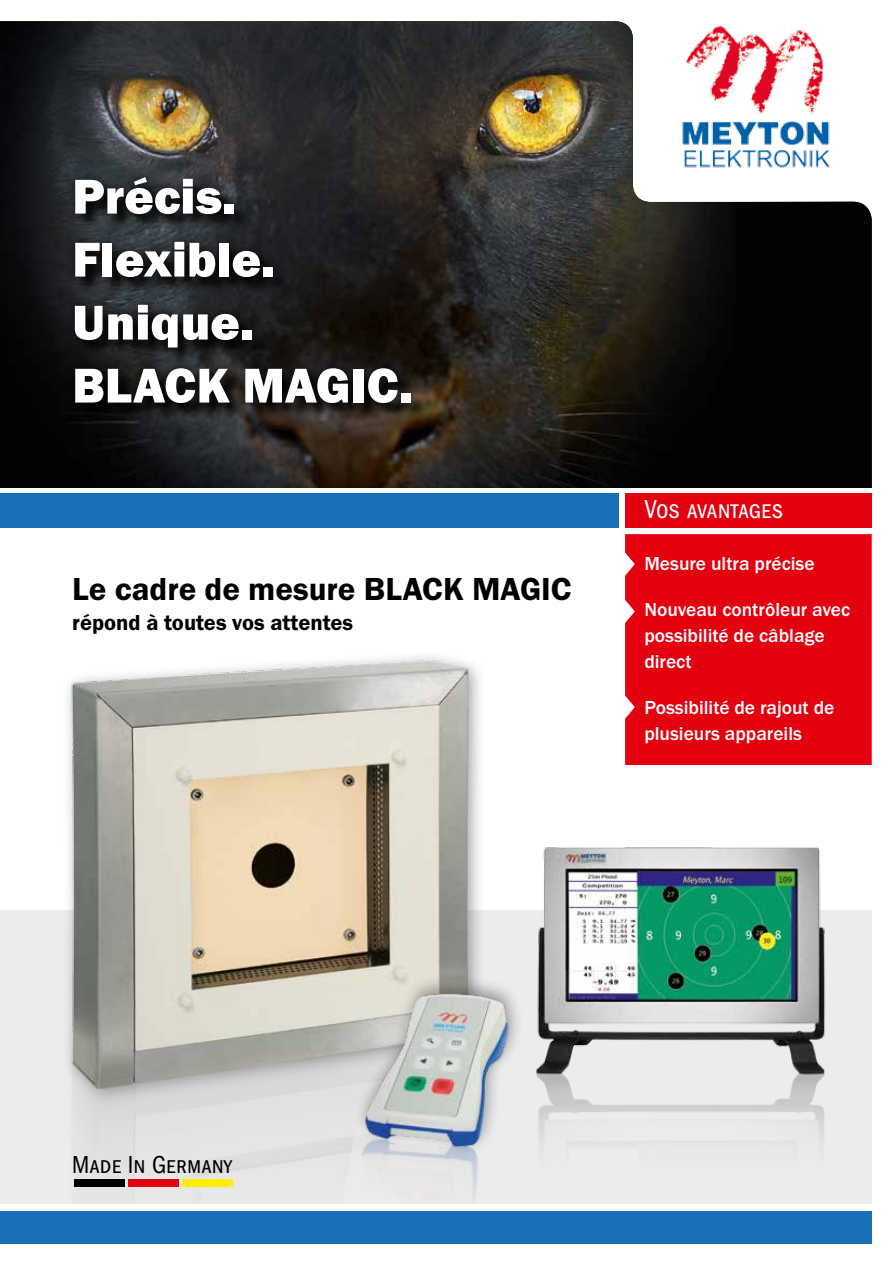
<style>
.page{position:relative;width:893px;height:1263px;background:#fff}
.page>*{position:absolute;margin:0;border:0;box-sizing:border-box;transform-origin:0 0}
.t1{font:800 50.55px/63px "Franklin Gothic Itc T";color:#fff}
.t2{font:600 33px "Franklin Gothic Itc T";color:#000}
.t3{font:condensed 27px "Franklin Gothic SC";letter-spacing:-.01em;color:#fff}
.t4{font:condensed 25.35px "Franklin Gothic SC";color:#000}
.t5{font:600 22.5px "Franklin Gothic Itc T";color:#000}
.t6{font:500 19.5px/25.5px "Franklin Gothic Itc T";color:#fff}
</style>
<div class="page">
<img style="left:0;top:21px;width:872px;height:467px">
<img style="left:668px;top:25px;width:181px;height:149px">
<div style="left:0;top:911px;width:872px;height:293px;background:#ececed"></div>
<div style="left:625px;top:534px;width:247px;height:231px;background:#e3000f"></div>
<div style="left:625px;top:493px;width:247px;height:34px;background:#e3000f"></div>
<div style="left:0;top:493px;width:618px;height:34px;background:#1a70b8"></div>
<img style="left:27px;top:655px;width:495px;height:545px">
<img style="left:322px;top:1104px;width:200px;height:96px">
<svg style="left:336px;top:1124px;width:183px;height:78px"></svg>
<div style="left:354px;top:974px;width:170px;height:181px;background:#000;opacity:.35"></div>
<img style="left:362px;top:948px;width:162px;height:217px">
<div style="left:0;top:1211px;width:872px;height:34px;background:#1a70b8"></div>
<div style="left:74px;top:1179px;width:50px;height:7px;background:#000"></div>
<div style="left:128px;top:1179px;width:50px;height:7px;background:#e3000f"></div>
<div style="left:182px;top:1179px;width:51px;height:7px;background:#ffed00"></div>
<div style="left:76px;top:179px;width:351px;height:241px;background:#000;opacity:.91"></div>
<div style="left:65px;top:168px;width:354px;height:244px;background:#000;opacity:.75"></div>
<img style="left:534px;top:847px;width:295px;height:296px">
<h1 class="t1" style="left:72px;top:165px;width:342px">Précis.<br>Flexible.<br>Unique.<br>BLACK MAGIC.</h1>
<h2 class="t2" style="left:72px;top:570px;width:501px">Le cadre de mesure BLACK MAGIC</h2>
<p class="t5" style="left:72px;top:609px;width:282px">répond à toutes vos attentes</p>
<h3 class="t3" style="left:644px;top:494px;width:140px">Vos avantages</h3>
<p class="t6" style="left:644px;top:550px;width:172px">Mesure ultra précise</p>
<p class="t6" style="left:644px;top:597px;width:207px">Nouveau contrôleur avec possibilité de câblage direct</p>
<p class="t6" style="left:644px;top:694px;width:192px">Possibilité de rajout de plusieurs appareils</p>
<p class="t4" style="left:72px;top:1150px;width:161px">Made In Germany</p>
</div>
